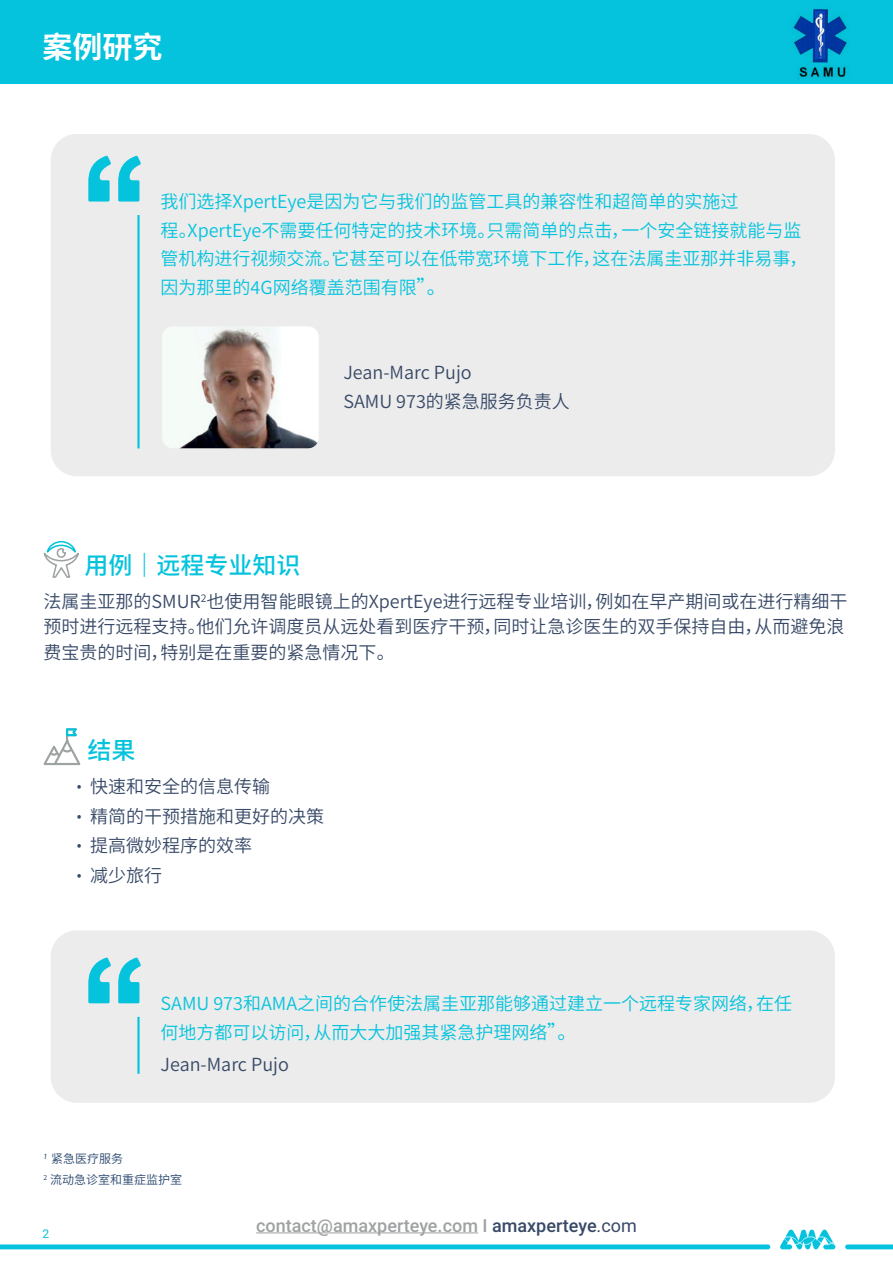
<style>
.page{position:relative;width:893px;height:1263px;background:#fff}
.page>*{position:absolute;margin:0;border:0;box-sizing:border-box;transform-origin:0 0}
.t1{font:700 30px "Source Han Sans CN";color:#fff}
.t2{font:500 24px "Source Han Sans CN";color:#05c3dd}
.t3{font:18px/25.5px "Source Han Sans CN";color:#384967}
.t4{font:18px/28.5px "Source Han Sans CN";color:#05c3dd}
.t5{font:500 18px "Roboto";color:#9ea2a2}
.t6{font:12px/21px "Source Han Sans CN";color:#2a486e}
.t7{font:12px "Roboto";color:#05c3dd}
.s1{font-size:19.5px}
.s2{font-family:"Roboto";font-size:16.5px}
.s3{color:#384967}
.s4{font-weight:400;color:#384967}
</style>
<div class="page">
<div style="left:51px;top:134px;width:784px;height:342px;background:#ececec;border-radius:26px"></div>
<hr style="left:137px;top:215px;width:3px;height:233px;background:#05c3dd">
<svg style="left:88px;top:155px;width:23px;height:47px"></svg>
<svg style="left:118px;top:155px;width:23px;height:47px"></svg>
<img style="left:162px;top:326px;width:157px;height:122px">
<svg style="left:43px;top:541px;width:36px;height:37px"></svg>
<svg style="left:43px;top:728px;width:38px;height:37px"></svg>
<div style="left:51px;top:930px;width:784px;height:173px;background:#ececec;border-radius:26px"></div>
<hr style="left:137px;top:1017px;width:3px;height:57px;background:#05c3dd">
<svg style="left:88px;top:957px;width:23px;height:46px"></svg>
<svg style="left:118px;top:957px;width:23px;height:46px"></svg>
<div style="left:0;top:0;width:893px;height:84px;background:#05c3dd"></div>
<hr style="left:256px;top:1232px;width:222px;height:1px;background:#9ea2a2">
<svg style="left:0;top:1244px;width:770px;height:5px;background:#1dc8e0"></svg>
<svg style="left:845px;top:1244px;width:48px;height:5px"></svg>
<svg style="left:780px;top:1229px;width:55px;height:20px"></svg>
<img style="left:792px;top:9px;width:56px;height:71px">
<p class="t1" style="left:43px;top:30px;width:121px">案例研究</p>
<p class="t4" style="left:161px;top:188px;width:648px">我们选择XpertEye是因为它与我们的监管工具的兼容性和超简单的实施过<br>程。XpertEye不需要任何特定的技术环境。只需简单的点击，一个安全链接就能与监管机构进行视频交流。它甚至可以在低带宽环境下工作，这在法属圭亚那并非易事，因为那里的4G网络覆盖范围有限<span class="s1">”。</span></p>
<p class="t3" style="left:343px;top:360px;width:130px">Jean-Marc Pujo</p>
<p class="t3" style="left:343px;top:389px;width:228px">SAMU 973的紧急服务负责人</p>
<p class="t2" style="left:84px;top:551px;width:218px">用例｜远程专业知识</p>
<p class="t3" style="left:44px;top:589px;width:805px">法属圭亚那的SMUR<sup>2</sup>也使用智能眼镜上的XpertEye进行远程专业培训，例如在早产期间或在进行精细干预时进行远程支持。他们允许调度员从远处看到医疗干预，同时让急诊医生的双手保持自由，从而避免浪费宝贵的时间，特别是在重要的紧急情况下。</p>
<p class="t2" style="left:87px;top:736px;width:49px">结果</p>
<p class="t3" style="left:77px;top:774px;width:195px"><span class="s2">•</span> 快速和安全的信息传输</p>
<p class="t3" style="left:77px;top:803px;width:249px"><span class="s2">•</span> 精简的干预措施和更好的决策</p>
<p class="t3" style="left:77px;top:833px;width:177px"><span class="s2">•</span> 提高微妙程序的效率</p>
<p class="t3" style="left:77px;top:863px;width:87px"><span class="s2">•</span> 减少旅行</p>
<p class="t4" style="left:161px;top:989px;width:633px">SAMU 973和AMA之间的合作使法属圭亚那能够通过建立一个远程专家网络，在任何地方都可以访问，从而大大加强其紧急护理网络<span class="s1">”。</span></p>
<p class="t3" style="left:161px;top:1052px;width:130px">Jean-Marc Pujo</p>
<p class="t6" style="left:44px;top:1149px;width:140px"><sup>1</sup> 紧急医疗服务<br><sup>2</sup> 流动急诊室和重症监护室</p>
<p class="t7" style="left:43px;top:1225px;width:8px">2</p>
<p class="t5" style="left:256px;top:1212px;width:382px">contact@amaxperteye.com I <span class="s3">amaxperteye</span><span class="s4">.com</span></p>
</div>
